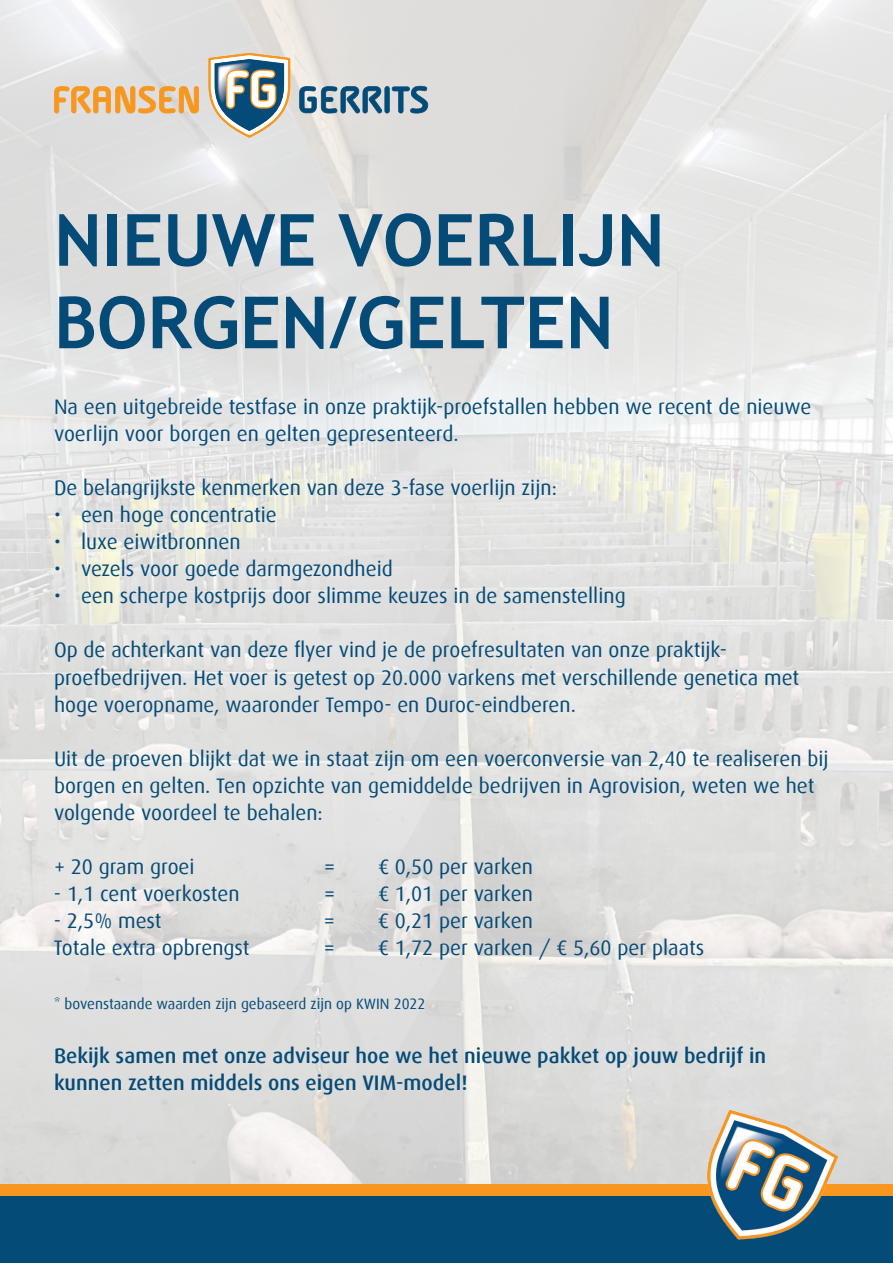
<style>
.page{position:relative;width:893px;height:1263px;background:#fff}
.page>*{position:absolute;margin:0;border:0;box-sizing:border-box;transform-origin:0 0}
.t1{font:700 72px/82.5px "Trebuchet MS";color:#054b77}
.t2{font:21px/27px "Dax";color:#054b77}
.t3{font:500 21px/27px "Dax";color:#054b77}
.t4{font:15px "Dax";color:#054b77}
</style>
<div class="page">
<img style="left:0;top:0;width:893px;height:1184px">
<div style="left:0;top:1196px;width:893px;height:67px;background:#054b77"></div>
<div style="left:0;top:1184px;width:893px;height:12px;background:#f7971f"></div>
<img style="left:694px;top:1096px;width:157px;height:144px">
<svg style="left:209px;top:53px;width:81px;height:85px"></svg>
<svg style="left:54px;top:86px;width:145px;height:27px"></svg>
<svg style="left:299px;top:86px;width:129px;height:27px"></svg>
<h1 class="t1" style="left:54px;top:199px;width:612px">NIEUWE VOERLIJN<br>BORGEN/GELTEN</h1>
<p class="t2" style="left:54px;top:394px;width:759px">Na een uitgebreide testfase in onze praktijk-proefstallen hebben we recent de nieuwe voerlijn voor borgen en gelten gepresenteerd.</p>
<p class="t2" style="left:54px;top:475px;width:504px">De belangrijkste kenmerken van deze 3-fase voerlijn zijn:</p>
<p class="t2" style="left:54px;top:502px;width:224px">• een hoge concentratie</p>
<p class="t2" style="left:54px;top:529px;width:188px">• luxe eiwitbronnen</p>
<p class="t2" style="left:54px;top:556px;width:340px">• vezels voor goede darmgezondheid</p>
<p class="t2" style="left:54px;top:583px;width:573px">• een scherpe kostprijs door slimme keuzes in de samenstelling</p>
<p class="t2" style="left:54px;top:637px;width:747px">Op de achterkant van deze flyer vind je de proefresultaten van onze praktijk&shy;proefbedrijven. Het voer is getest op 20.000 varkens met verschillende genetica met hoge voeropname, waaronder Tempo- en Duroc-eindberen.</p>
<p class="t2" style="left:54px;top:745px;width:776px">Uit de proeven blijkt dat we in staat zijn om een voerconversie van 2,40 te realiseren bij borgen en gelten. Ten opzichte van gemiddelde bedrijven in Agrovision, weten we het volgende voordeel te behalen:</p>
<p class="t2" style="left:54px;top:853px;width:142px">+ 20 gram groei</p>
<p class="t2" style="left:324px;top:853px;width:13px">=</p>
<p class="t2" style="left:378px;top:853px;width:156px">€ 0,50 per varken</p>
<p class="t2" style="left:54px;top:880px;width:187px">- 1,1 cent voerkosten</p>
<p class="t2" style="left:324px;top:880px;width:13px">=</p>
<p class="t2" style="left:378px;top:880px;width:156px">€ 1,01 per varken</p>
<p class="t2" style="left:54px;top:907px;width:109px">- 2,5% mest</p>
<p class="t2" style="left:324px;top:907px;width:13px">=</p>
<p class="t2" style="left:378px;top:907px;width:156px">€ 0,21 per varken</p>
<p class="t2" style="left:54px;top:934px;width:197px">Totale extra opbrengst</p>
<p class="t2" style="left:324px;top:934px;width:13px">=</p>
<p class="t2" style="left:378px;top:934px;width:328px">€ 1,72 per varken / € 5,60 per plaats</p>
<p class="t4" style="left:54px;top:995px;width:373px">* bovenstaande waarden zijn gebaseerd zijn op KWIN 2022</p>
<p class="t3" style="left:54px;top:1042px;width:714px">Bekijk samen met onze adviseur hoe we het nieuwe pakket op jouw bedrijf in kunnen zetten middels ons eigen VIM-model!</p>
</div>
